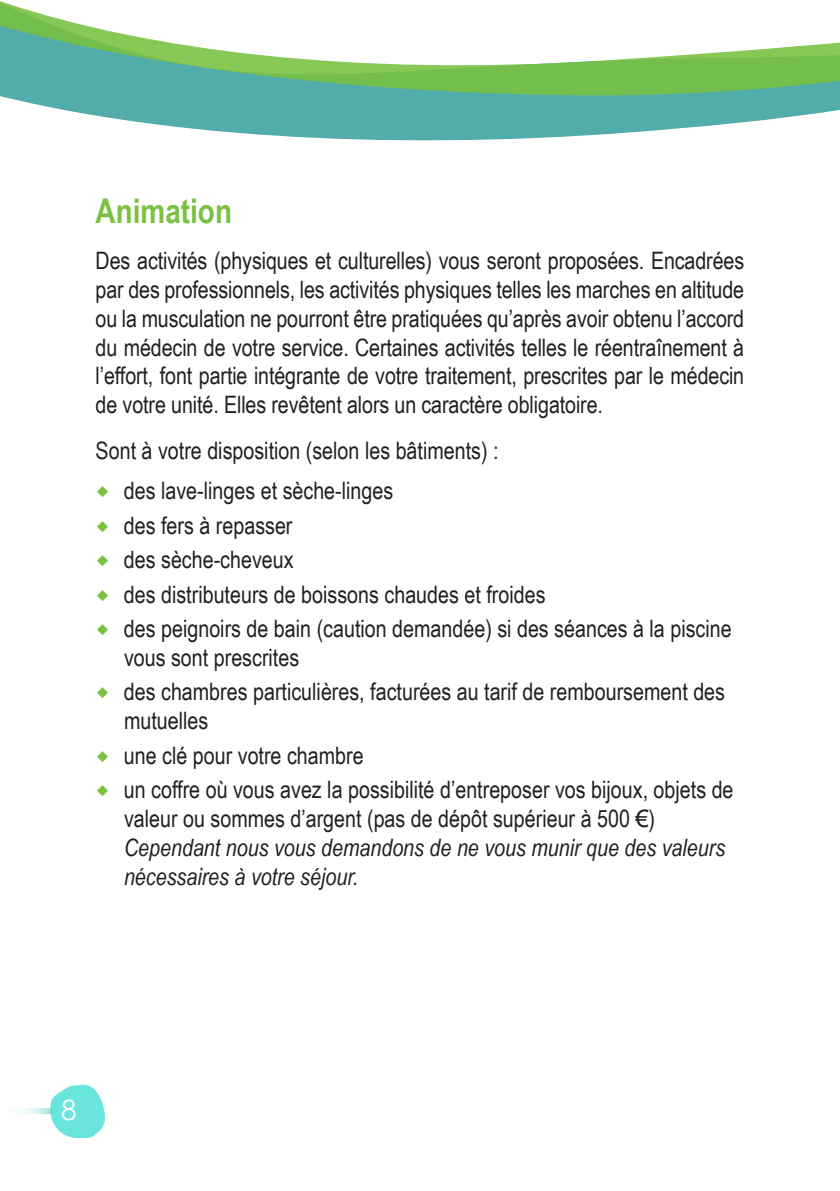
<style>
.page{position:relative;width:840px;height:1191px;background:#fff}
.page>*{position:absolute;margin:0;border:0;box-sizing:border-box;transform-origin:0 0}
.t1{font:700 34px "Arial Narrow";color:#7ac142}
.t2{font:28px "Century Gothic";color:#fff}
.t3{font:24px/28.8px "Arial Narrow";color:#231f20}
.s1{font-family:"Arial"}
.s2{font-style:italic}
</style>
<div class="page">
<svg style="left:12px;top:99px;width:827px;height:42px;fill:#52adaa"></svg>
<svg style="left:0;top:1px;width:839px;height:98px"></svg>
<svg style="left:22px;top:1108px;width:26px;height:6px"></svg>
<svg style="left:48px;top:1084px;width:57px;height:54px"></svg>
<p class="t1" style="left:96px;top:185px;width:138px">Animation</p>
<p class="t3" style="left:96px;top:245px;width:649px;text-align:justify">Des activités (physiques et culturelles) vous seront proposées. Encadrées par des professionnels, les activités physiques telles les marches en altitude ou la musculation ne pourront être pratiquées qu’après avoir obtenu l’accord du médecin de votre service. Certaines activités telles le réentraînement à l’effort, font partie intégrante de votre traitement, prescrites par le médecin de votre unité. Elles revêtent alors un caractère obligatoire.</p>
<p class="t3" style="left:96px;top:435px;width:404px">Sont à votre disposition (selon les bâtiments) :</p>
<p class="t3" style="left:124px;top:475px;width:271px">des lave-linges et sèche-linges</p>
<p class="t3" style="left:124px;top:510px;width:170px">des fers à repasser</p>
<p class="t3" style="left:124px;top:544px;width:171px">des sèche-cheveux</p>
<p class="t3" style="left:124px;top:579px;width:423px">des distributeurs de boissons chaudes et froides</p>
<p class="t3" style="left:124px;top:613px;width:609px">des peignoirs de bain (caution demandée) si des séances à la piscine vous sont prescrites</p>
<p class="t3" style="left:124px;top:676px;width:602px">des chambres particulières, facturées au tarif de remboursement des mutuelles</p>
<p class="t3" style="left:124px;top:740px;width:241px">une clé pour votre chambre</p>
<p class="t3" style="left:124px;top:774px;width:611px">un coffre où vous avez la possibilité d’entreposer vos bijoux, objets de valeur ou sommes d’argent (pas de dépôt supérieur à 500 <span class="s1">€</span>)<br><span class="s2">Cependant nous vous demandons de ne vous munir que des valeurs nécessaires à votre séjour.</span></p>
<p class="t2" style="left:61px;top:1090px;width:17px">8</p>
</div>
